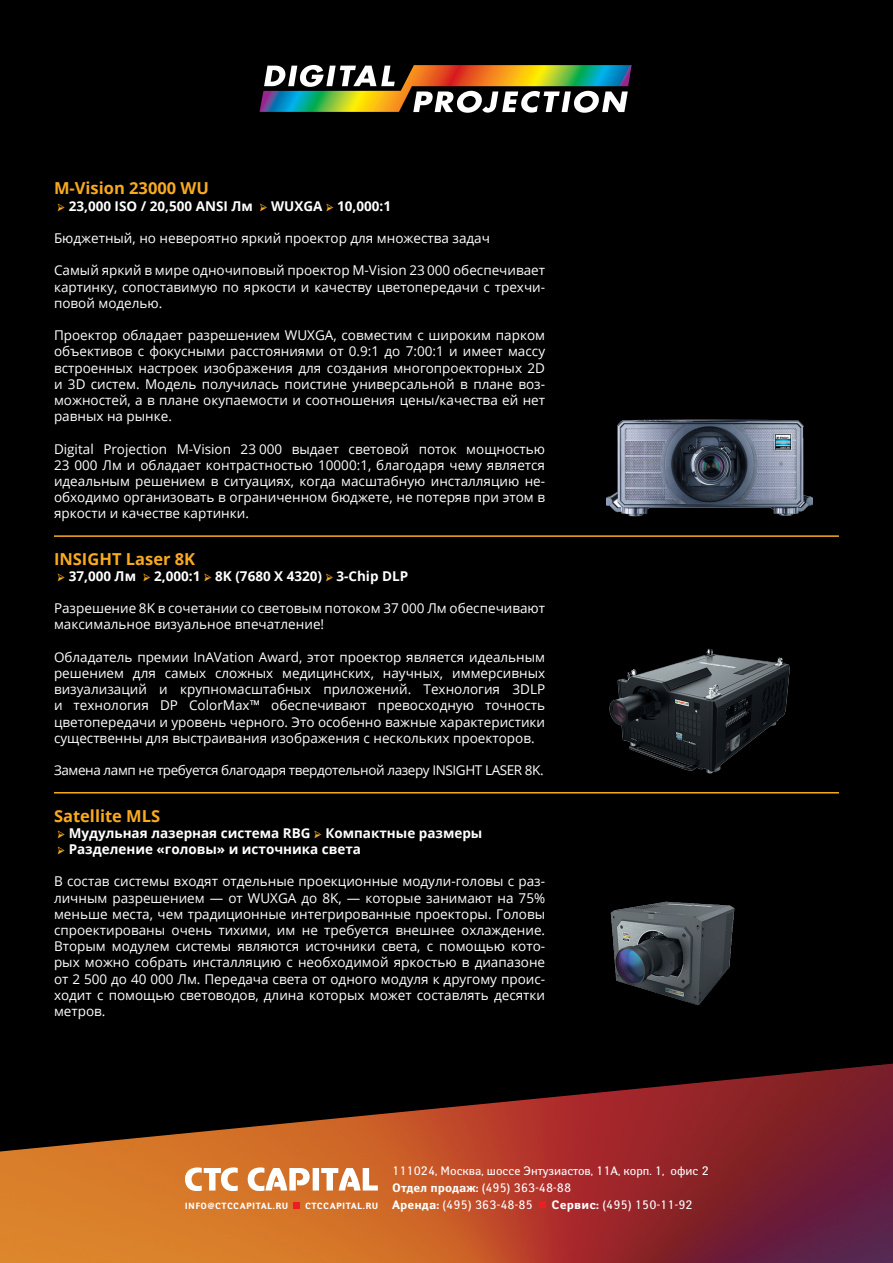
<style>
.page{position:relative;width:893px;height:1263px;background:#000001}
.page>*{position:absolute;margin:0;border:0;box-sizing:border-box;transform-origin:0 0}
.t1{font:700 16.5px "Open Sans";color:#f9aa1f}
.t2{font:13.5px/16.2px "Open Sans";color:#fff;text-align:justify}
.t3{font:700 13.5px "Open Sans";color:#fff}
.t4{font:13.5px "Open Sans";letter-spacing:-.03em;color:#fff}
.t5{font:12.3px/17px "Yanus C";color:#fff}
.t6{font:700 9px "Yanus C";letter-spacing:.035em;color:#fff}
.s1{font-family:"Minion Pro";font-weight:400;color:#f9aa1f}
.s2{font-weight:700}
.s3{font-weight:700;font-size:9px}
</style>
<div class="page">
<img style="left:0;top:1063px;width:893px;height:200px">
<svg style="left:259px;top:65px;width:373px;height:48px"></svg>
<svg style="left:539px;top:1202px;width:6px;height:6px"></svg>
<svg style="left:185px;top:1167px;width:193px;height:24px;background:#e8b691"></svg>
<svg style="left:294px;top:1203px;width:6px;height:6px"></svg>
<hr style="left:54px;top:535px;width:785px;height:2px;background:#f9aa1f">
<hr style="left:54px;top:792px;width:785px;height:1px;background:#f9aa1f">
<img style="left:609px;top:648px;width:181px;height:126px">
<img style="left:606px;top:419px;width:206px;height:98px">
<img style="left:610px;top:901px;width:125px;height:105px">
<p class="t1" style="left:54px;top:177px;width:157px">M-Vision 23000 WU</p>
<p class="t3" style="left:58px;top:196px;width:335px"><span class="s1">➢</span> 23,000 ISO / 20,500 ANSI Лм <span class="s1">➢</span> WUXGA <span class="s1">➢</span> 10,000:1</p>
<p class="t2" style="left:54px;top:230px;width:437px">Бюджетный, но невероятно яркий проектор для множества задач</p>
<p class="t2" style="left:54px;top:262px;width:493px">Самый яркий в мире одночиповый проектор M-Vision 23 000 обеспечивает картинку, сопоставимую по яркости и качеству цветопередачи с трехчи&shy;повой моделью.</p>
<p class="t2" style="left:54px;top:327px;width:493px">Проектор обладает разрешением WUXGA, совместим с широким парком объективов с фокусными расстояниями от 0.9:1 до 7:00:1 и имеет массу встроенных настроек изображения для создания многопроекторных 2D и 3D систем. Модель получилась поистине универсальной в плане воз&shy;можностей, а в плане окупаемости и соотношения цены/качества ей нет равных на рынке.</p>
<p class="t2" style="left:54px;top:440px;width:493px">Digital Projection M-Vision 23 000 выдает световой поток мощностью 23 000 Лм и обладает контрастностью 10000:1, благодаря чему является идеальным решением в ситуациях, когда масштабную инсталляцию не&shy;обходимо организовать в ограниченном бюджете, не потеряв при этом в яркости и качестве картинки.</p>
<p class="t1" style="left:54px;top:547px;width:143px">INSIGHT Laser 8K</p>
<p class="t3" style="left:58px;top:566px;width:352px"><span class="s1">➢</span> 37,000 Лм <span class="s1">➢</span> 2,000:1 <span class="s1">➢</span> 8K (7680 X 4320) <span class="s1">➢</span> 3-Chip DLP</p>
<p class="t2" style="left:54px;top:600px;width:493px">Разрешение 8K в сочетании со световым потоком 37 000 Лм обеспечивают максимальное визуальное впечатление!</p>
<p class="t2" style="left:54px;top:648px;width:493px">Обладатель премии InAVation Award, этот проектор является идеальным решением для самых сложных медицинских, научных, иммерсивных визуализаций и крупномасштабных приложений. Технология 3DLP и технология DP ColorMax™ обеспечивают превосходную точность цветопередачи и уровень черного. Это особенно важные характеристики существенны для выстраивания изображения с нескольких проекторов.</p>
<p class="t4" style="left:54px;top:761px;width:491px">Замена ламп не требуется благодаря твердотельной лазеру INSIGHT LASER 8K.</p>
<p class="t1" style="left:54px;top:804px;width:108px">Satellite MLS</p>
<p class="t3" style="left:58px;top:823px;width:426px"><span class="s1">➢</span> Мудульная лазерная система RBG <span class="s1">➢</span> Компактные размеры</p>
<p class="t3" style="left:58px;top:839px;width:305px"><span class="s1">➢</span> Разделение «головы» и источника света</p>
<p class="t2" style="left:54px;top:873px;width:493px">В состав системы входят отдельные проекционные модули-головы с раз&shy;личным разрешением — от WUXGA до 8K, — которые занимают на 75% меньше места, чем традиционные интегрированные проекторы. Головы спроектированы очень тихими, им не требуется внешнее охлаждение.<br>Вторым модулем системы являются источники света, с помощью кото&shy;рых можно собрать инсталляцию с необходимой яркостью в диапазоне от 2 500 до 40 000 Лм. Передача света от одного модуля к другому проис&shy;ходит с помощью световодов, длина которых может составлять десятки метров.</p>
<p class="t5" style="left:392px;top:1162px;width:318px">111024, Москва, шоссе Энтузиастов, 11А, корп. 1, офис 2<br><span class="s2">Отдел продаж:</span> (495) 363-48-88</p>
<p class="t6" style="left:185px;top:1201px;width:105px">INFO@CTCCAPITAL.RU</p>
<p class="t5" style="left:305px;top:1196px;width:229px"><span class="s3">CTCCAPITAL.RU</span> <span class="s2">Аренда:</span> (495) 363-48-85</p>
<p class="t5" style="left:552px;top:1196px;width:143px"><span class="s2">Сервис:</span> (495) 150-11-92</p>
</div>
